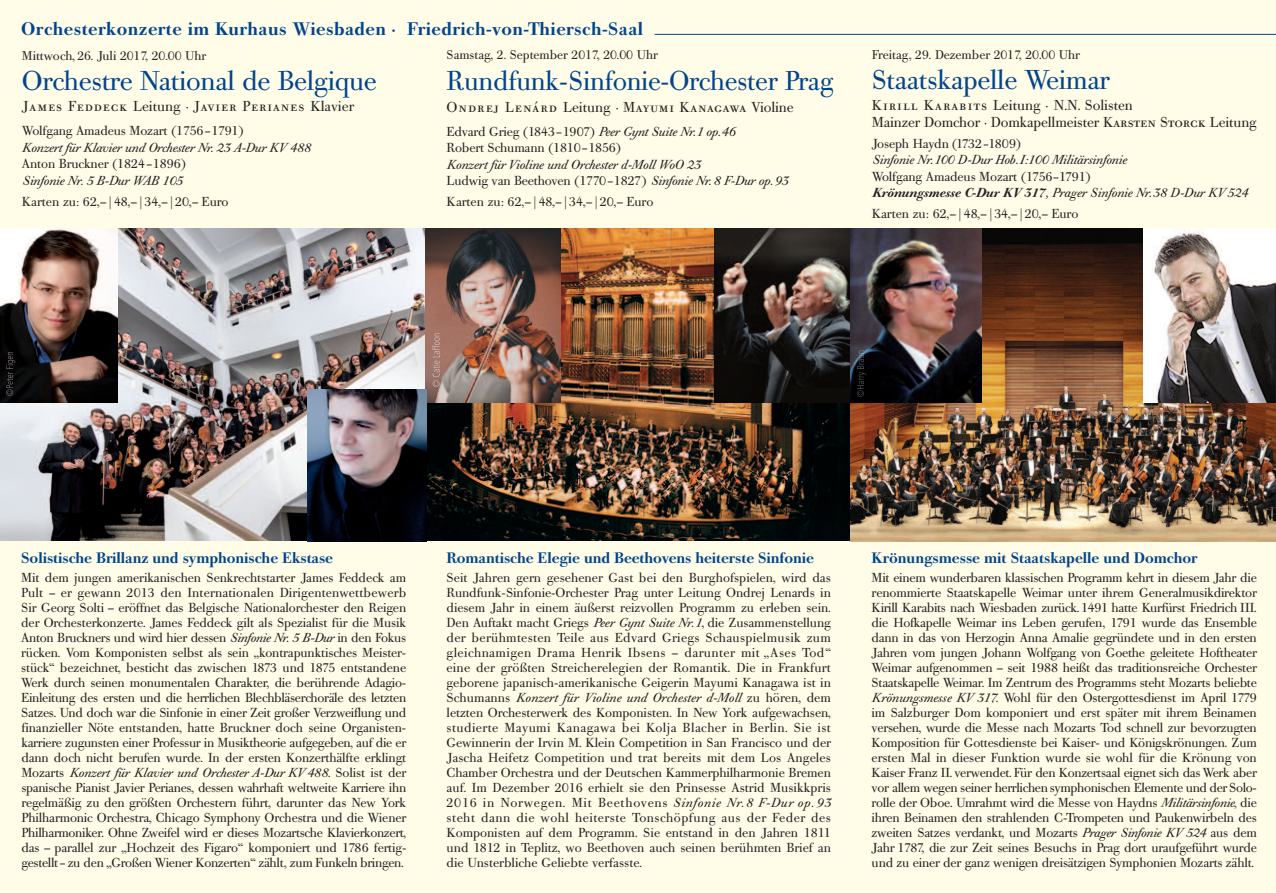
<style>
.page{position:relative;width:1276px;height:893px;background:#fffde8}
.page>*{position:absolute;margin:0;border:0;box-sizing:border-box;transform-origin:0 0}
.t1{font:27px "Bodoni Old Face BE";letter-spacing:-.01em;color:#01448c}
.t2{font:500 18px "Bodoni Old Face BE";letter-spacing:.03em;color:#01448c}
.t3{font:500 15px "Bodoni Old Face BE";letter-spacing:-.005em;color:#01448c}
.t4{font:14.25px/16.5px "Bodoni Old Face BE";letter-spacing:-.01em;color:#231f20}
.t5{font:14.25px "Bodoni Old Face BE Regular SC";letter-spacing:.06em;color:#231f20}
.t6{font:12.9px/15px "Bodoni Old Face BE";letter-spacing:-.01em;color:#231f20;text-align:justify}
.t7{font:italic 12.9px/16.5px "Bodoni Old Face BE";letter-spacing:-.01em;color:#231f20}
.t8{font:12.6px "Bodoni Old Face BE";letter-spacing:-.005em;color:#231f20}
.s1{font-family:"Bodoni Old Face BE"}
.s2{font-style:italic}
.s3{font-style:normal}
.s4{font-family:"Bodoni Old Face BE Regular SC"}
.s5{font-weight:500;font-style:italic}
</style>
<div class="page">
<hr style="left:654px;top:34px;width:622px;height:1px;background:#014588">
<img style="left:0;top:228px;width:425px;height:313px">
<img style="left:426px;top:228px;width:424px;height:313px">
<img style="left:715px;top:228px;width:135px;height:175px">
<img style="left:425px;top:228px;width:135px;height:174px">
<img style="left:432px;top:333px;width:8px;height:54px">
<img style="left:0;top:228px;width:117px;height:174px">
<img style="left:307px;top:389px;width:119px;height:152px">
<img style="left:6px;top:352px;width:9px;height:44px">
<img style="left:850px;top:228px;width:426px;height:313px">
<img style="left:1143px;top:228px;width:133px;height:175px">
<img style="left:850px;top:228px;width:131px;height:175px">
<img style="left:857px;top:351px;width:9px;height:46px">
<h2 class="t2" style="left:21px;top:21px;width:623px">Orchesterkonzerte im Kurhaus Wiesbaden · Friedrich-von-Thiersch-Saal</h2>
<p class="t8" style="left:22px;top:50px;width:186px">Mittwoch, 26. Juli 2017, 20.00 Uhr</p>
<h1 class="t1" style="left:22px;top:70px;width:356px">Orchestre National de Belgique</h1>
<p class="t5" style="left:22px;top:101px;width:333px">James Feddeck <span class="s1">Leitung</span> · Javier Perianes <span class="s1">Klavier</span></p>
<p class="t6" style="left:22px;top:125px;width:223px">Wolfgang Amadeus Mozart (1756–1791)</p>
<p class="t7" style="left:22px;top:141px;width:290px">Konzert für Klavier und Orchester Nr. 23 A-Dur KV 488</p>
<p class="t6" style="left:22px;top:158px;width:166px">Anton Bruckner (1824–1896)</p>
<p class="t7" style="left:22px;top:174px;width:162px">Sinfonie Nr. 5 B-Dur WAB 105</p>
<p class="t6" style="left:22px;top:195px;width:208px">Karten zu: 62,– | 48,– | 34,– | 20,– Euro</p>
<p class="t8" style="left:447px;top:50px;width:213px">Samstag, 2. September 2017, 20.00 Uhr</p>
<h1 class="t1" style="left:447px;top:70px;width:388px">Rundfunk-Sinfonie-Orchester Prag</h1>
<p class="t5" style="left:447px;top:101px;width:348px">Ondrej Lenárd <span class="s1">Leitung</span> · Mayumi Kanagawa <span class="s1">Violine</span></p>
<p class="t6" style="left:447px;top:125px;width:290px;line-height:16.5px">Edvard Grieg (1843–1907) <span class="s2">Peer Gynt Suite Nr.1 op.46<br></span>Robert Schumann (1810–1856)</p>
<p class="t7" style="left:447px;top:158px;width:343px">Konzert für Violine und Orchester d-Moll WoO 23<br><span class="s3">Ludwig van Beethoven (1770–1827)</span> Sinfonie Nr. 8 F-Dur op.93</p>
<p class="t6" style="left:447px;top:196px;width:208px">Karten zu: 62,– | 48,– | 34,– | 20,– Euro</p>
<p class="t8" style="left:871px;top:50px;width:210px">Freitag, 29. Dezember 2017, 20.00 Uhr</p>
<h1 class="t1" style="left:871px;top:69px;width:239px">Staatskapelle Weimar</h1>
<p class="t4" style="left:871px;top:99px;width:386px"><span class="s4">Kirill Karabits</span> Leitung <span class="s4">·</span> N.N. Solisten<br>Mainzer Domchor · Domkapellmeister <span class="s4">Karsten Storck</span> Leitung</p>
<p class="t6" style="left:871px;top:137px;width:151px">Joseph Haydn (1732–1809)</p>
<p class="t7" style="left:871px;top:153px;width:256px">Sinfonie Nr.100 D-Dur Hob.I:100 Militärsinfonie</p>
<p class="t6" style="left:871px;top:169px;width:377px;line-height:16.5px">Wolfgang Amadeus Mozart (1756–1791)<br><span class="s5">Krönungsmesse C-Dur KV 317</span><span class="s2">, Prager Sinfonie Nr.38 D-Dur KV524</span></p>
<p class="t6" style="left:871px;top:208px;width:208px">Karten zu: 62,– | 48,– | 34,– | 20,– Euro</p>
<p class="t3" style="left:21px;top:552px;width:313px">Solistische Brillanz und symphonische Ekstase</p>
<p class="t6" style="left:21px;top:572px;width:386px">Mit dem jungen amerikanischen Senkrechtstarter James Feddeck am Pult – er gewann 2013 den Internationalen Dirigentenwettbewerb Sir Georg Solti – eröffnet das Belgische Nationalorchester den Reigen der Orchesterkonzerte. James Feddeck gilt als Spezialist für die Musik Anton Bruckners und wird hier dessen <span class="s2">Sinfonie Nr. 5 B-Dur</span> in den Fokus rücken. Vom Komponisten selbst als sein „kontrapunktisches Meister&shy;stück“ bezeichnet, besticht das zwischen 1873 und 1875 entstandene Werk durch seinen monumentalen Charakter, die berührende Adagio-Einleitung des ersten und die herrlichen Blechbläserchoräle des letzten Satzes. Und doch war die Sinfonie in einer Zeit großer Verzweiflung und finanzieller Nöte entstanden, hatte Bruckner doch seine Organisten&shy;karriere zugunsten einer Professur in Musiktheorie aufgegeben, auf die er dann doch nicht berufen wurde. In der ersten Konzerthälfte erklingt Mozarts <span class="s2">Konzert für Klavier und Orchester A-Dur KV488.</span> Solist ist der spanische Pianist Javier Perianes, dessen wahrhaft weltweite Karriere ihn regelmäßig zu den größten Orchestern führt, darunter das New York Philharmonic Orchestra, Chicago Symphony Orchestra und die Wiener Philharmoniker. Ohne Zweifel wird er dieses Mozartsche Klavierkonzert, das – parallel zur „Hochzeit des Figaro“ komponiert und 1786 fertig&shy;gestellt – zu den „Großen Wiener Konzerten“ zählt, zum Funkeln bringen.</p>
<p class="t3" style="left:446px;top:552px;width:369px">Romantische Elegie und Beethovens heiterste Sinfonie</p>
<p class="t6" style="left:446px;top:572px;width:386px">Seit Jahren gern gesehener Gast bei den Burghofspielen, wird das Rundfunk-Sinfonie-Orchester Prag unter Leitung Ondrej Lenards in diesem Jahr in einem äußerst reizvollen Programm zu erleben sein.<br>Den Auftakt macht Griegs <span class="s2">Peer Gynt Suite Nr.1</span>, die Zusammenstellung der berühmtesten Teile aus Edvard Griegs Schauspielmusik zum gleichnamigen Drama Henrik Ibsens – darunter mit „Ases Tod“ eine der größten Streicherelegien der Romantik. Die in Frankfurt geborene japanisch-amerikanische Geigerin Mayumi Kanagawa ist in Schumanns <span class="s2">Konzert für Violine und Orchester d-Moll</span> zu hören, dem letzten Orchesterwerk des Komponisten. In New York aufgewachsen, studierte Mayumi Kanagawa bei Kolja Blacher in Berlin. Sie ist Gewinnerin der Irvin M. Klein Competition in San Francisco und der Jascha Heifetz Competition und trat bereits mit dem Los Angeles Chamber Orchestra und der Deutschen Kammerphilharmonie Bremen auf. Im Dezember 2016 erhielt sie den Prinsesse Astrid Musikkpris 2016 in Norwegen. Mit Beethovens <span class="s2">Sinfonie Nr.8 F-Dur op. 93 </span>steht dann die wohl heiterste Tonschöpfung aus der Feder des Komponisten auf dem Programm. Sie entstand in den Jahren 1811 und 1812 in Teplitz, wo Beethoven auch seinen berühmten Brief an die Unsterbliche Geliebte verfasste.</p>
<p class="t3" style="left:871px;top:552px;width:327px">Krönungsmesse mit Staatskapelle und Domchor</p>
<p class="t6" style="left:871px;top:572px;width:387px">Mit einem wunderbaren klassischen Programm kehrt in diesem Jahr die renommierte Staatskapelle Weimar unter ihrem Generalmusikdirektor Kirill Karabits nach Wiesbaden zurück. 1491 hatte Kurfürst Friedrich III. die Hofkapelle Weimar ins Leben gerufen, 1791 wurde das Ensemble dann in das von Herzogin Anna Amalie gegründete und in den ersten Jahren vom jungen Johann Wolfgang von Goethe geleitete Hoftheater Weimar aufgenommen – seit 1988 heißt das traditionsreiche Orchester Staatskapelle Weimar. Im Zentrum des Programms steht Mozarts beliebte <span class="s2">Krönungsmesse KV 317</span>. Wohl für den Ostergottesdienst im April 1779 im Salzburger Dom komponiert und erst später mit ihrem Beinamen versehen, wurde die Messe nach Mozarts Tod schnell zur bevorzugten Komposition für Gottesdienste bei Kaiser- und Königskrönungen. Zum ersten Mal in dieser Funktion wurde sie wohl für die Krönung von Kaiser Franz II. verwendet. Für den Konzertsaal eignet sich das Werk aber vor allem wegen seiner herrlichen symphonischen Elemente und der Solo&shy;rolle der Oboe. Umrahmt wird die Messe von Haydns <span class="s2">Militärsinfonie</span>, die ihren Beinamen den strahlenden C-Trompeten und Paukenwirbeln des zweiten Satzes verdankt, und Mozarts <span class="s2">Prager Sinfonie KV 524</span> aus dem Jahr 1787, die zur Zeit seines Besuchs in Prag dort uraufgeführt wurde und zu einer der ganz wenigen dreisätzigen Symphonien Mozarts zählt.</p>
</div>
